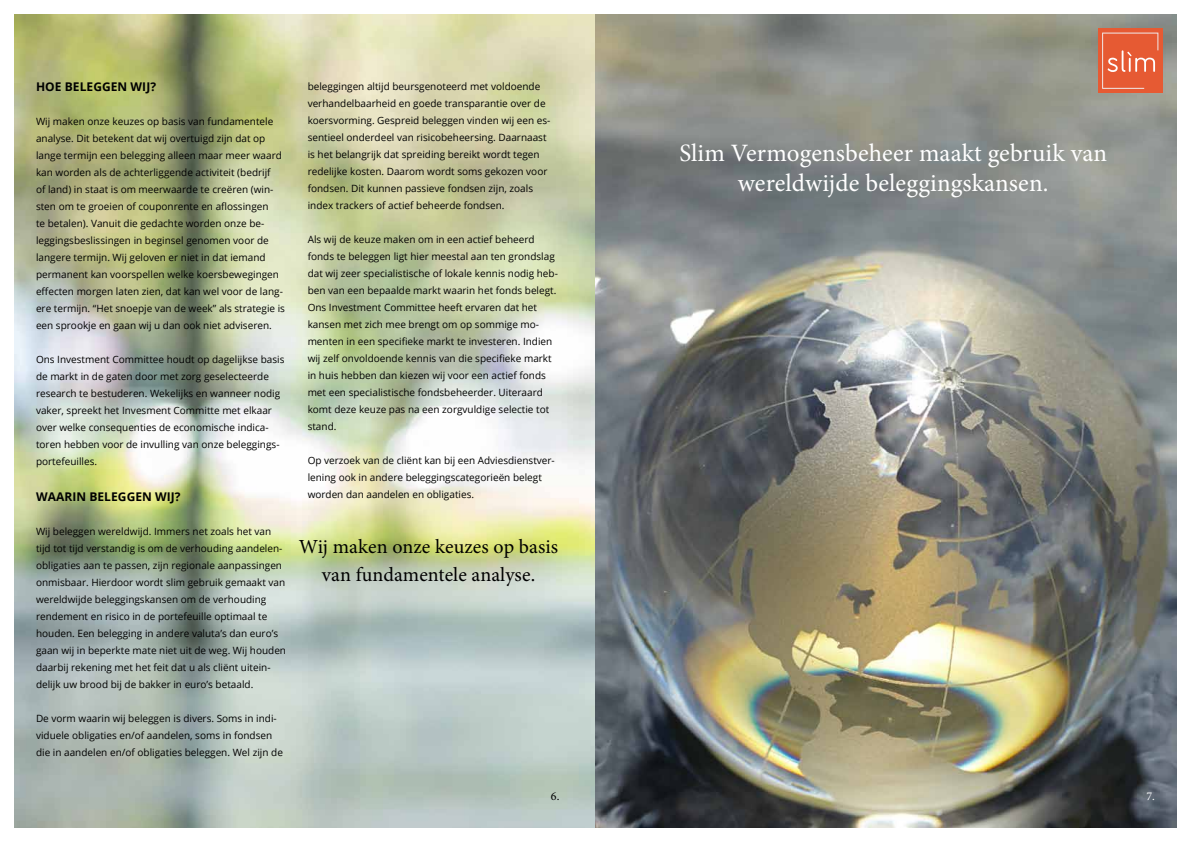
<style>
.page{position:relative;width:1191px;height:842px;background:#fff}
.page>*{position:absolute;margin:0;border:0;box-sizing:border-box;transform-origin:0 0}
.t1{font:25px/30px "Minion Pro";letter-spacing:.005em;color:#fff;text-align:center}
.t2{font:20px/28px "Minion Pro";letter-spacing:.005em;color:#000;text-align:center}
.t3{font:700 12px "Open Sans";letter-spacing:.005em;color:#000}
.t4{font:12px "Minion Pro";color:#fff}
.t5{font:12px "Minion Pro";color:#000}
.t6{font:10px/17px "Open Sans";color:#000}
</style>
<div class="page">
<img style="left:14px;top:14px;width:581px;height:814px">
<img style="left:595px;top:14px;width:581px;height:814px">
<div style="left:1097px;top:28px;width:65px;height:65px;background:#e65a33"></div>
<svg style="left:1102px;top:33px;width:56px;height:56px"></svg>
<p class="t3" style="left:36px;top:79px;width:122px">HOE BELEGGEN WIJ?</p>
<p class="t6" style="left:36px;top:113px;width:250px">Wij maken onze keuzes op basis van fundamentele analyse. Dit betekent dat wij overtuigd zijn dat op lange termijn een belegging alleen maar meer waard kan worden als de achterliggende activiteit (bedrijf<br>of land) in staat is om meerwaarde te creëren (win&shy;sten om te groeien of couponrente en aflossingen<br>te betalen). Vanuit die gedachte worden onze be&shy;leggingsbeslissingen in beginsel genomen voor de langere termijn. Wij geloven er niet in dat iemand permanent kan voorspellen welke koersbewegingen effecten morgen laten zien, dat kan wel voor de lang&shy;ere termijn. “Het snoepje van de week” als strategie is een sprookje en gaan wij u dan ook niet adviseren.</p>
<p class="t6" style="left:36px;top:351px;width:250px">Ons Investment Committee houdt op dagelijkse basis de markt in de gaten door met zorg geselecteerde research te bestuderen. Wekelijks en wanneer nodig vaker, spreekt het Invesment Committe met elkaar over welke consequenties de economische indica&shy;toren hebben voor de invulling van onze beleggings&shy;portefeuilles.</p>
<p class="t3" style="left:36px;top:489px;width:146px">WAARIN BELEGGEN WIJ?</p>
<p class="t6" style="left:36px;top:523px;width:252px">Wij beleggen wereldwijd. Immers net zoals het van tijd tot tijd verstandig is om de verhouding aandelen&shy;obligaties aan te passen, zijn regionale aanpassingen onmisbaar. Hierdoor wordt slim gebruik gemaakt van wereldwijde beleggingskansen om de verhouding rendement en risico in de portefeuille optimaal te houden. Een belegging in andere valuta’s dan euro’s gaan wij in beperkte mate niet uit de weg. Wij houden daarbij rekening met het feit dat u als cliënt uitein&shy;delijk uw brood bij de bakker in euro’s betaald.</p>
<p class="t6" style="left:36px;top:710px;width:248px">De vorm waarin wij beleggen is divers. Soms in indi&shy;viduele obligaties en/of aandelen, soms in fondsen die in aandelen en/of obligaties beleggen. Wel zijn de</p>
<p class="t6" style="left:308px;top:77px;width:244px">beleggingen altijd beursgenoteerd met voldoende verhandelbaarheid en goede transparantie over de koersvorming. Gespreid beleggen vinden wij een es&shy;sentieel onderdeel van risicobeheersing. Daarnaast is het belangrijk dat spreiding bereikt wordt tegen redelijke kosten. Daarom wordt soms gekozen voor fondsen. Dit kunnen passieve fondsen zijn, zoals index trackers of actief beheerde fondsen.</p>
<p class="t6" style="left:308px;top:230px;width:252px">Als wij de keuze maken om in een actief beheerd fonds te beleggen ligt hier meestal aan ten grondslag dat wij zeer specialistische of lokale kennis nodig heb&shy;ben van een bepaalde markt waarin het fonds belegt.<br>Ons Investment Committee heeft ervaren dat het kansen met zich mee brengt om op sommige mo&shy;menten in een specifieke markt te investeren. Indien wij zelf onvoldoende kennis van die specifieke markt in huis hebben dan kiezen wij voor een actief fonds met een specialistische fondsbeheerder. Uiteraard komt deze keuze pas na een zorgvuldige selectie tot stand.</p>
<p class="t6" style="left:308px;top:451px;width:249px">Op verzoek van de cliënt kan bij een Adviesdienstver&shy;lening ook in andere beleggingscategorieën belegt worden dan aandelen en obligaties.</p>
<h2 class="t2" style="left:299px;top:533px;width:261px">Wij maken onze keuzes op basis van fundamentele analyse.</h2>
<p class="t5" style="left:551px;top:788px;width:10px">6.</p>
<h1 class="t1" style="left:679px;top:138px;width:429px">Slim Vermogensbeheer maakt gebruik van wereldwijde beleggingskansen.</h1>
<p class="t4" style="left:1146px;top:788px;width:10px">7.</p>
</div>
